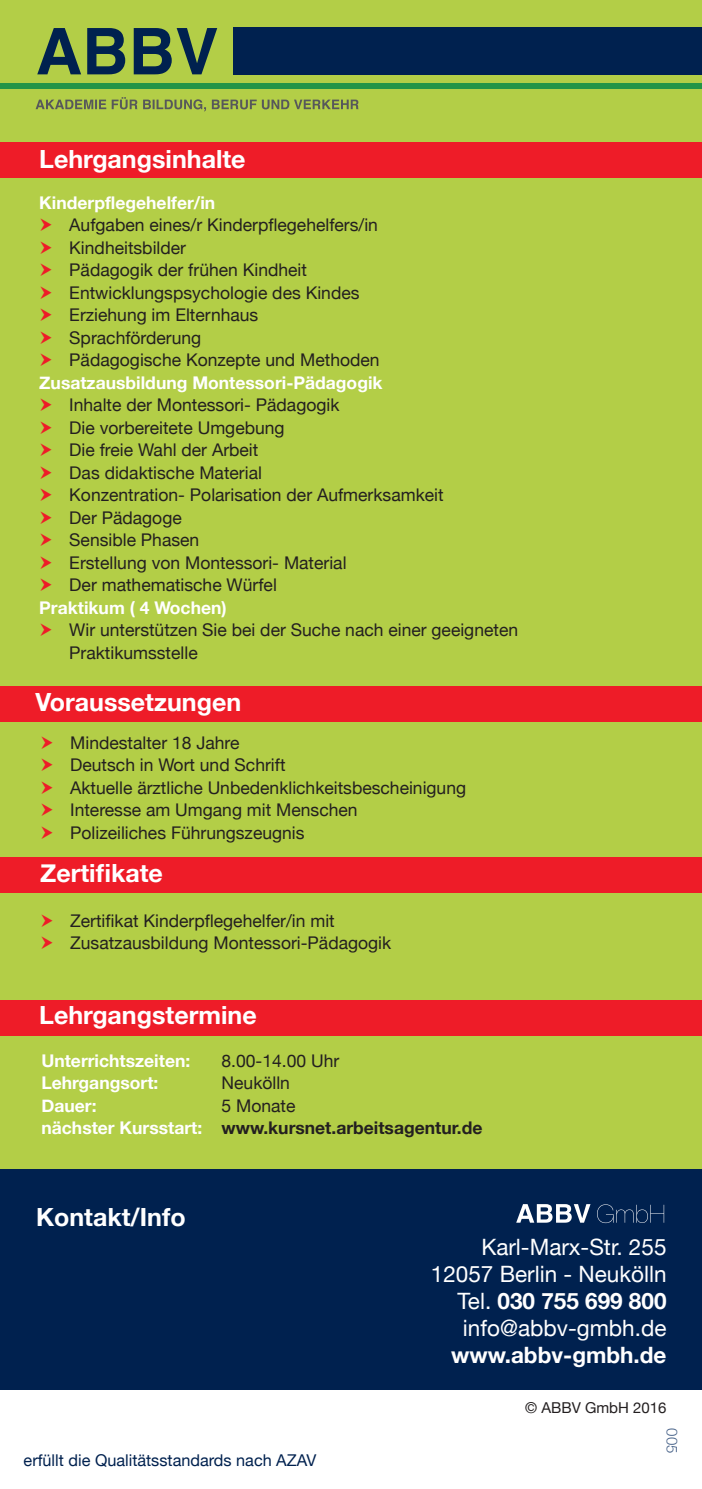
<style>
.page{position:relative;width:702px;height:1489px;background:#fff}
.page>*{position:absolute;margin:0;border:0;box-sizing:border-box;transform-origin:0 0}
.t1{font:700 25px "Helvetica Neue";color:#fff}
.t2{font:22.5px "Helvetica Neue";color:#fff}
.t3{font:700 22.5px "Helvetica Neue";color:#fff}
.t4{font:17.5px "Helvetica Neue";color:#231f20}
.t5{font:700 17.5px "Helvetica Neue";color:#fff}
.t6{font:700 17.5px "Helvetica Neue";color:#231f20}
.t7{font:16.25px "Helvetica Neue";color:#00214f}
.t8{font:15px "Helvetica Neue";color:#231f20}
.t9{font:300 15px "Helvetica Neue";color:#405c84}
.s1{color:#fff}
.s2{font-weight:400}
</style>
<div class="page">
<div style="left:0;top:0;width:702px;height:1188px;background:#b3ce47"></div>
<div style="left:0;top:143px;width:702px;height:35px;background:#ee1c28"></div>
<div style="left:0;top:686px;width:702px;height:35px;background:#ee1c28"></div>
<div style="left:0;top:83px;width:702px;height:5px;background:#249447"></div>
<svg style="left:37px;top:28px;width:180px;height:46px"></svg>
<svg style="left:36px;top:97px;width:322px;height:14px"></svg>
<div style="left:233px;top:27px;width:469px;height:48px;background:#00214f"></div>
<div style="left:0;top:857px;width:702px;height:35px;background:#ee1c28"></div>
<div style="left:0;top:999px;width:702px;height:36px;background:#ee1c28"></div>
<div style="left:0;top:1168px;width:702px;height:221px;background:#00214f"></div>
<svg style="left:597px;top:1204px;width:67px;height:18px"></svg>
<svg style="left:516px;top:1204px;width:74px;height:18px"></svg>
<p class="t1" style="left:39px;top:139px;width:208px">Lehrgangsinhalte</p>
<p class="t5" style="left:39px;top:188px;width:177px">Kinderpflegehelfer/in</p>
<p class="t4" style="left:69px;top:212px;width:310px">Aufgaben eines/r Kinderpflegehelfers/in</p>
<p class="t4" style="left:69px;top:235px;width:118px">Kindheitsbilder</p>
<p class="t4" style="left:69px;top:257px;width:239px">Pädagogik der frühen Kindheit</p>
<p class="t4" style="left:69px;top:280px;width:292px">Entwicklungspsychologie des Kindes</p>
<p class="t4" style="left:69px;top:302px;width:190px">Erziehung im Elternhaus</p>
<p class="t4" style="left:69px;top:325px;width:133px">Sprachförderung</p>
<p class="t4" style="left:69px;top:347px;width:312px">Pädagogische Konzepte und Methoden</p>
<p class="t5" style="left:39px;top:368px;width:345px">Zusatzausbildung Montessori-Pädagogik</p>
<p class="t4" style="left:69px;top:392px;width:271px">Inhalte der Montessori- Pädagogik</p>
<p class="t4" style="left:69px;top:415px;width:217px">Die vorbereitete Umgebung</p>
<p class="t4" style="left:69px;top:437px;width:190px">Die freie Wahl der Arbeit</p>
<p class="t4" style="left:69px;top:460px;width:194px">Das didaktische Material</p>
<p class="t4" style="left:69px;top:482px;width:376px">Konzentration- Polarisation der Aufmerksamkeit</p>
<p class="t4" style="left:69px;top:505px;width:114px">Der Pädagoge</p>
<p class="t4" style="left:69px;top:527px;width:131px">Sensible Phasen</p>
<p class="t4" style="left:69px;top:550px;width:279px">Erstellung von Montessori- Material</p>
<p class="t4" style="left:69px;top:572px;width:209px">Der mathematische Würfel</p>
<p class="t5" style="left:39px;top:593px;width:189px">Praktikum ( 4 Wochen)</p>
<p class="t4" style="left:69px;top:617px;width:450px">Wir unterstützen Sie bei der Suche nach einer geeigneten</p>
<p class="t4" style="left:69px;top:640px;width:130px">Praktikumsstelle</p>
<p class="t1" style="left:35px;top:682px;width:207px">Voraussetzungen</p>
<p class="t4" style="left:70px;top:730px;width:171px">Mindestalter 18 Jahre</p>
<p class="t4" style="left:70px;top:752px;width:217px">Deutsch in Wort und Schrift</p>
<p class="t4" style="left:70px;top:775px;width:397px">Aktuelle ärztliche Unbedenklichkeitsbescheinigung</p>
<p class="t4" style="left:70px;top:797px;width:289px">Interesse am Umgang mit Menschen</p>
<p class="t4" style="left:70px;top:820px;width:236px">Polizeiliches Führungszeugnis</p>
<p class="t1" style="left:40px;top:853px;width:124px">Zertifikate</p>
<p class="t4" style="left:70px;top:908px;width:266px">Zertifikat Kinderpflegehelfer/in mit</p>
<p class="t4" style="left:70px;top:930px;width:322px">Zusatzausbildung Montessori-Pädagogik</p>
<p class="t1" style="left:39px;top:995px;width:219px">Lehrgangstermine</p>
<p class="t5" style="left:41px;top:1046px;width:150px">Unterrichtszeiten:</p>
<p class="t4" style="left:221px;top:1047px;width:119px">8.00-14.00 Uhr</p>
<p class="t5" style="left:41px;top:1069px;width:118px">Lehrgangsort:</p>
<p class="t4" style="left:221px;top:1070px;width:70px">Neukölln</p>
<p class="t5" style="left:41px;top:1091px;width:57px">Dauer:</p>
<p class="t4" style="left:221px;top:1092px;width:75px">5 Monate</p>
<p class="t6" style="left:41px;top:1114px;width:442px"><span class="s1">nächster Kursstart:</span> www.kursnet.arbeitsagentur.de</p>
<p class="t1" style="left:36px;top:1197px;width:151px">Kontakt/Info</p>
<p class="t7" style="left:24px;top:1448px;width:294px">erfüllt die Qualitätsstandards nach AZAV</p>
<p class="t2" style="left:481px;top:1230px;width:187px">Karl-Marx-Str. 255</p>
<p class="t2" style="left:431px;top:1257px;width:237px">12057 Berlin - Neukölln</p>
<p class="t3" style="left:457px;top:1283px;width:210px"><span class="s2">Tel.</span> 030 755 699 800</p>
<p class="t2" style="left:463px;top:1311px;width:205px">info@abbv-gmbh.de</p>
<p class="t3" style="left:451px;top:1337px;width:217px">www.abbv-gmbh.de</p>
<p class="t8" style="left:525px;top:1396px;width:143px">© ABBV GmbH 2016</p>
<p class="t9" style="left:684px;top:1428px;width:27px;rotate:90deg">005</p>
</div>
